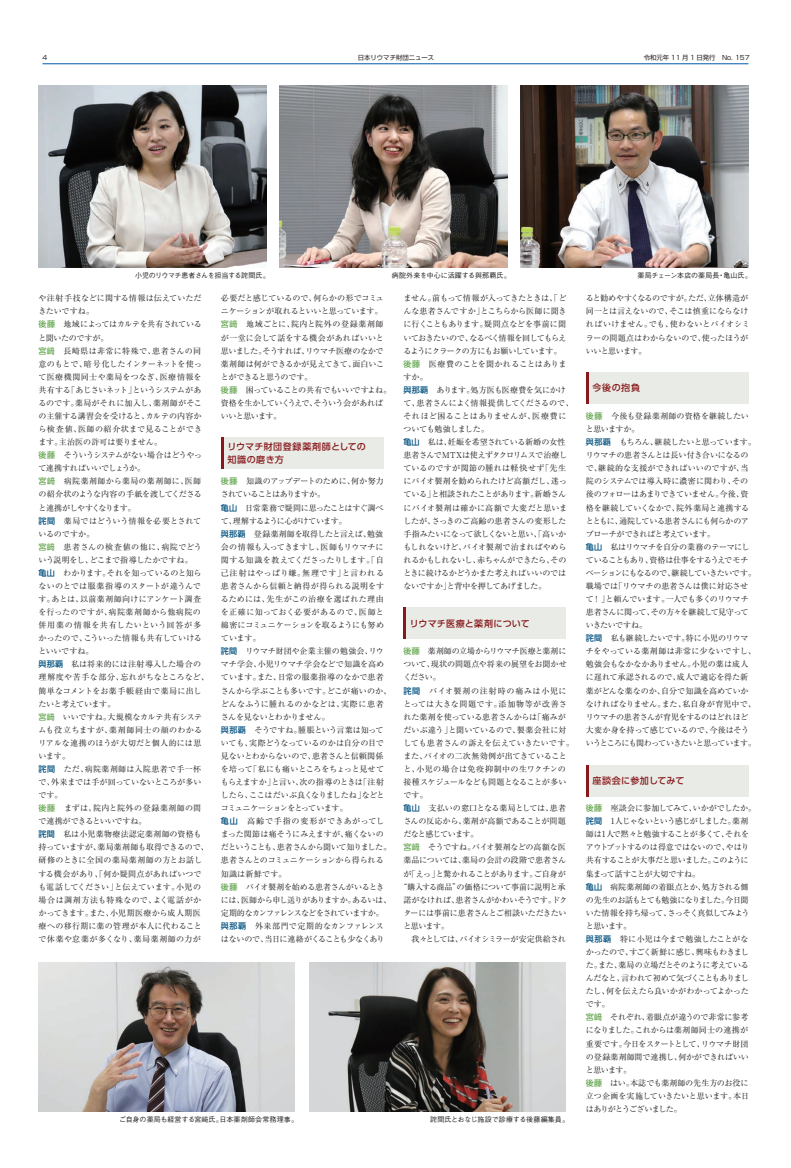
<style>
.page{position:relative;width:791px;height:1168px;background:#fff}
.page>*{position:absolute;margin:0;border:0;box-sizing:border-box;transform-origin:0 0}
.t1{font:500 9px/13.1px "UD Shin Go Pro";letter-spacing:.035em;color:#88181b}
.t2{font:500 9px "UD Shin Go Pro";letter-spacing:.015em;color:#88181b}
.t3{font:8px/13.1px "Ryumin Pro";letter-spacing:-.02em;color:#231f20}
.t4{font:8px/13.1px "Ryumin Pro";letter-spacing:.01em;color:#231f20}
.t5{font:8px "Ryumin Pro";letter-spacing:-.045em;color:#231f20}
.t6{font:8px "Ryumin Pro";letter-spacing:-.055em;color:#231f20}
.t7{font:8px "Ryumin Pro";letter-spacing:.005em;color:#231f20}
.t8{font:8px "Ryumin Pro";letter-spacing:.05em;color:#231f20}
.t9{font:8px "Ryumin Pro";letter-spacing:.04em;color:#231f20}
.t10{font:8px "Ryumin Pro";letter-spacing:.065em;color:#231f20}
.t11{font:8px "Ryumin Pro";letter-spacing:-.08em;color:#231f20}
.t12{font:500 7px "Gothic BBB";letter-spacing:-.005em;color:#231f20}
.t13{font:500 7px "Gothic BBB";letter-spacing:-.05em;color:#231f20}
.t14{font:6.4px "Shin Go Pro";color:#231f20}
.s1{font-family:"UD Shin Go Pro";font-weight:500;color:#67a752}
.s2{font-family:"UD Shin Go Pro";font-weight:500;color:#01507f}
</style>
<div class="page">
<img style="left:38px;top:962px;width:257px;height:150px">
<img style="left:310px;top:962px;width:256px;height:150px">
<div style="left:403px;top:607px;width:163px;height:32px;background:#e8ebe6"></div>
<hr style="left:403px;top:607px;width:3px;height:32px;background:#88181b">
<div style="left:586px;top:372px;width:162px;height:31px;background:#e8ebe6"></div>
<hr style="left:586px;top:372px;width:3px;height:31px;background:#88181b">
<div style="left:586px;top:765px;width:162px;height:31px;background:#e8ebe6"></div>
<hr style="left:586px;top:765px;width:3px;height:31px;background:#88181b">
<div style="left:221px;top:438px;width:162px;height:31px;background:#e8ebe6"></div>
<hr style="left:221px;top:438px;width:3px;height:31px;background:#88181b">
<img style="left:38px;top:85px;width:228px;height:183px">
<img style="left:279px;top:85px;width:228px;height:183px">
<img style="left:520px;top:85px;width:228px;height:183px">
<hr style="left:43px;top:64px;width:705px;height:1px;background:#015aaa">
<p class="t14" style="left:43px;top:52px;width:6px">4</p>
<p class="t14" style="left:358px;top:52px;width:78px">日本リウマチ財団ニュース</p>
<p class="t14" style="left:644px;top:52px;width:107px">令和元年 11 月 1 日発行　No. 157</p>
<p class="t13" style="left:135px;top:272px;width:136px">小児のリウマチ患者さんを担当する詫間氏。</p>
<p class="t12" style="left:392px;top:272px;width:120px">病院外来を中心に活躍する與那覇氏。</p>
<p class="t12" style="left:637px;top:272px;width:116px">薬局チェーン本店の薬局長・亀山氏。</p>
<p class="t4" style="left:38px;top:291px;width:172px">や注射手技などに関する情報は伝えていただきたいですね。<br><span class="s1">後藤</span>　地域によってはカルテを共有されていると聞いたのですが。<br><span class="s1">宮﨑</span> 長崎県は非常に特殊で、患者さんの同意のもとで、暗号化したインターネットを使って医療機関同士や薬局をつなぎ、医療情報を共有する「あじさいネット」というシステムがあるのです。薬局がそれに加入し、薬剤師がそこの主催する講習会を受けると、カルテの内容から検査値、医師の紹介状まで見ることができます。主治医の許可は要りません。<br><span class="s1">後藤</span>　そういうシステムがない場合はどうやって連携すればいいでしょうか。<br><span class="s1">宮﨑</span>　病院薬剤師から薬局の薬剤師に、医師の紹介状のような内容の手紙を渡してくださると連携がしやすくなります。<br><span class="s2">詫間</span> 薬局ではどういう情報を必要とされているのですか。<br><span class="s1">宮﨑</span> 患者さんの検査値の他に、病院でどういう説明をし、どこまで指導したかですね。<br><span class="s2">亀山</span> わかります。それを知っているのと知らないのとでは服薬指導のスタートが違うんです。あとは、以前薬剤師向けにアンケート調査を行ったのですが、病院薬剤師から他病院の併用薬の情報を共有したいという回答が多かったので、こういった情報も共有していけるといいですね。<br><span class="s2">與那覇</span> 私は将来的には注射導入した場合の理解度や苦手な部分、忘れがちなところなど、簡単なコメントをお薬手帳経由で薬局に出したいと考えています。<br><span class="s1">宮﨑</span> いいですね。大規模なカルテ共有システムも役立ちますが、薬剤師同士の顔のわかるリアルな連携のほうが大切だと個人的には思います。<br><span class="s2">詫間</span>　ただ、病院薬剤師は入院患者で手一杯で、外来までは手が回っていないところが多いです。<br><span class="s1">後藤</span>　まずは、院内と院外の登録薬剤師の間で連携ができるといいですね。<br><span class="s2">詫間</span>　私は小児薬物療法認定薬剤師の資格も持っていますが、薬局薬剤師も取得できるので、研修のときに全国の薬局薬剤師の方とお話しする機会があり、「何か疑問点があればいつでも電話してください」と伝えています。小児の場合は調剤方法も特殊なので、よく電話がかかってきます。また、小児期医療から成人期医療への移行期に薬の管理が本人に代わることで休薬や怠薬が多くなり、薬局薬剤師の力が</p>
<p class="t3" style="left:221px;top:291px;width:172px">必要だと感じているので、何らかの形でコミュニケーションが取れるといいと思っています。<span class="s1">宮﨑</span> 地域ごとに、院内と院外の登録薬剤師が一堂に会して話をする機会があればいいと思いました。そうすれば、リウマチ医療のなかで薬剤師は何ができるかが見えてきて、面白いことができると思うのです。<br><span class="s1">後藤</span>　困っていることの共有でもいいですよね。資格を生かしていくうえで、そういう会があればいいと思います。</p>
<p class="t1" style="left:227px;top:440px;width:140px">リウマチ財団登録薬剤師としての知識の磨き方</p>
<p class="t3" style="left:221px;top:474px;width:172px"><span class="s1">後藤</span>　知識のアップデートのために、何か努力されていることはありますか。<br><span class="s2">亀山</span>　日常業務で疑問に思ったことはすぐ調べて、理解するように心がけています。<br><span class="s2">與那覇</span>　登録薬剤師を取得したと言えば、勉強会の情報も入ってきますし、医師もリウマチに関する知識を教えてくださったりします。「自己注射はやっぱり嫌。無理です」と言われる患者さんから信頼と納得が得られる説明をするためには、先生がこの治療を選ばれた理由を正確に知っておく必要があるので、医師と綿密にコミュニケーションを取るようにも努めています。<br><span class="s2">詫間</span> リウマチ財団や企業主催の勉強会、リウマチ学会、小児リウマチ学会などで知識を高めています。また、日常の服薬指導のなかで患者さんから学ぶことも多いです。どこが痛いのか、どんなふうに腫れるのかなどは、実際に患者さんを見ないとわかりません。<br><span class="s2">與那覇</span>　そうですね。腫脹という言葉は知っていても、実際どうなっているのかは自分の目で見ないとわからないので、患者さんと信頼関係を培って「私にも痛いところをちょっと見せてもらえますか」と言い、次の指導のときは「注射したら、ここはだいぶ良くなりましたね」などとコミュニケーションをとっています。<br><span class="s2">亀山</span> 高齢で手指の変形ができあがってしまった関節は痛そうにみえますが、痛くないのだということも、患者さんから聞いて知りました。患者さんとのコミュニケーションから得られる知識は新鮮です。<br><span class="s1">後藤</span> バイオ製剤を始める患者さんがいるときには、医師から申し送りがありますか。あるいは、定期的なカンファレンスなどをされていますか。<span class="s2">與那覇</span> 外来部門で定期的なカンファレンスはないので、当日に連絡がくることも少なくあり</p>
<p class="t3" style="left:403px;top:291px;width:172px">ません。前もって情報が入ってきたときは、「どんな患者さんですか」とこちらから医師に聞きに行くこともあります。疑問点などを事前に聞いておきたいので、なるべく情報を回してもらえるようにクラークの方にもお願いしています。<br><span class="s1">後藤</span> 医療費のことを聞かれることはありますか。<br><span class="s2">與那覇</span>　あります。処方医も医療費を気にかけて、患者さんによく情報提供してくださるので、それほど困ることはありませんが、医療費についても勉強しました。<br><span class="s2">亀山</span>　私は、妊娠を希望されている新婚の女性患者さんでMTXは使えずタクロリムスで治療しているのですが関節の腫れは軽快せず「先生にバイオ製剤を勧められたけど高額だし、迷っている」と相談されたことがあります。新婚さんにバイオ製剤は確かに高額で大変だと思いましたが、さっきのご高齢の患者さんの変形した手指みたいになって欲しくないと思い、「高いかもしれないけど、バイオ製剤で治まればやめられるかもしれないし、赤ちゃんができたら、そのときに続けるかどうかまた考えればいいのではないですか」と背中を押してあげました。</p>
<p class="t1" style="left:410px;top:616px;width:122px">リウマチ医療と薬剤について</p>
<p class="t3" style="left:403px;top:644px;width:165px"><span class="s1">後藤</span>　薬剤師の立場からリウマチ医療と薬剤に</p>
<p class="t3" style="left:403px;top:657px;width:165px">ついて、現状の問題点や将来の展望をお聞かせ</p>
<p class="t3" style="left:403px;top:670px;width:39px">ください。</p>
<p class="t10" style="left:403px;top:684px;width:165px"><span class="s2">詫間</span> バイオ製剤の注射時の痛みは小児に</p>
<p class="t8" style="left:403px;top:697px;width:165px">とっては大きな問題です。添加物等が改善さ</p>
<p class="t3" style="left:403px;top:710px;width:164px">れた薬剤を使っている患者さんからは「痛みが</p>
<p class="t4" style="left:403px;top:723px;width:165px">だいぶ違う」と聞いているので、製薬会社に対</p>
<p class="t7" style="left:403px;top:736px;width:172px">しても患者さんの訴えを伝えていきたいです。</p>
<p class="t3" style="left:403px;top:749px;width:165px">また、バイオの二次無効例が出てきていること</p>
<p class="t9" style="left:403px;top:763px;width:164px">と、小児の場合は免疫抑制中の生ワクチンの</p>
<p class="t5" style="left:403px;top:776px;width:165px">接種スケジュールなども問題となることが多い</p>
<p class="t3" style="left:403px;top:788px;width:26px">です。</p>
<p class="t3" style="left:403px;top:801px;width:164px"><span class="s2">亀山</span>　支払いの窓口となる薬局としては、患者</p>
<p class="t3" style="left:403px;top:814px;width:164px">さんの反応から、薬剤が高額であることが問題</p>
<p class="t11" style="left:403px;top:828px;width:77px">だなと感じています。</p>
<p class="t3" style="left:403px;top:840px;width:164px"><span class="s1">宮﨑</span>　そうですね。バイオ製剤などの高額な医</p>
<p class="t3" style="left:403px;top:853px;width:164px">薬品については、薬局の会計の段階で患者さん</p>
<p class="t3" style="left:403px;top:866px;width:164px">が「えっ」と驚かれることがあります。ご自身が</p>
<p class="t5" style="left:399px;top:880px;width:168px">“購入する商品”の価格について事前に説明と承</p>
<p class="t3" style="left:403px;top:893px;width:166px">諾がなければ、患者さんがかわいそうです。ドク</p>
<p class="t3" style="left:403px;top:906px;width:165px">ターには事前に患者さんとご相談いただきたい</p>
<p class="t3" style="left:403px;top:919px;width:47px">と思います。</p>
<p class="t6" style="left:403px;top:933px;width:164px">　我々としては、バイオシミラーが安定供給され</p>
<p class="t12" style="left:119px;top:1115px;width:180px">ご自身の薬局も経営する宮﨑氏。日本薬剤師会常務理事。</p>
<p class="t12" style="left:430px;top:1115px;width:140px">詫間氏とおなじ施設で診療する後藤編集員。</p>
<p class="t3" style="left:586px;top:291px;width:165px">ると勧めやすくなるのですが。ただ、立体構造が同一とは言えないので、そこは慎重にならなければいけません。でも、使わないとバイオシミラーの問題点はわからないので、使ったほうがいいと思います。</p>
<p class="t1" style="left:592px;top:381px;width:49px">今後の抱負</p>
<p class="t3" style="left:586px;top:409px;width:172px"><span class="s1">後藤</span>　今後も登録薬剤師の資格を継続したいと思いますか。<br><span class="s2">與那覇</span>　もちろん、継続したいと思っています。リウマチの患者さんとは長い付き合いになるので、継続的な支援ができればいいのですが、当院のシステムでは導入時に濃密に関わり、その後のフォローはあまりできていません。今後、資格を継続していくなかで、院外薬局と連携するとともに、通院している患者さんにも何らかのアプローチができればと考えています。<br><span class="s2">亀山</span>　私はリウマチを自分の業務のテーマにしていることもあり、資格は仕事をするうえでモチベーションにもなるので、継続していきたいです。職場では「リウマチの患者さんは僕に対応させて！」と頼んでいます。一人でも多くのリウマチ患者さんに関って、その方々を継続して見守っていきたいですね。<br><span class="s2">詫間</span>　私も継続したいです。特に小児のリウマチをやっている薬剤師は非常に少ないですし、勉強会もなかなかありません。小児の薬は成人に遅れて承認されるので、成人で適応を得た新薬がどんな薬なのか、自分で知識を高めていかなければなりません。また、私自身が育児中で、リウマチの患者さんが育児をするのはどれほど大変か身を持って感じているので、今後はそういうところにも関わっていきたいと思っています。</p>
<p class="t2" style="left:592px;top:773px;width:94px">座談会に参加してみて</p>
<p class="t3" style="left:586px;top:801px;width:172px"><span class="s1">後藤</span>　座談会に参加してみて、いかがでしたか。<span class="s2">詫間</span>　1人じゃないという感じがしました。薬剤師は1人で黙々と勉強することが多くて、それをアウトプットするのは得意ではないので、やはり共有することが大事だと思いました。このように集まって話すことが大切ですね。<br><span class="s2">亀山</span>　病院薬剤師の着眼点とか、処方される側の先生のお話もとても勉強になりました。今日聞いた情報を持ち帰って、さっそく真似してみようと思います。<br><span class="s2">與那覇</span>　特に小児は今まで勉強したことがなかったので、すごく新鮮に感じ、興味もわきました。また、薬局の立場だとそのように考えているんだなと、言われて初めて気づくこともありましたし、何を伝えたら良いかがわかってよかったです。<br><span class="s1">宮﨑</span>　それぞれ、着眼点が違うので非常に参考になりました。これからは薬剤師同士の連携が重要です。今日をスタートとして、リウマチ財団の登録薬剤師間で連携し、何かができればいいと思います。<br><span class="s1">後藤</span>　はい。本誌でも薬剤師の先生方のお役に立つ企画を実施していきたいと思います。本日はありがとうございました。</p>
</div>
